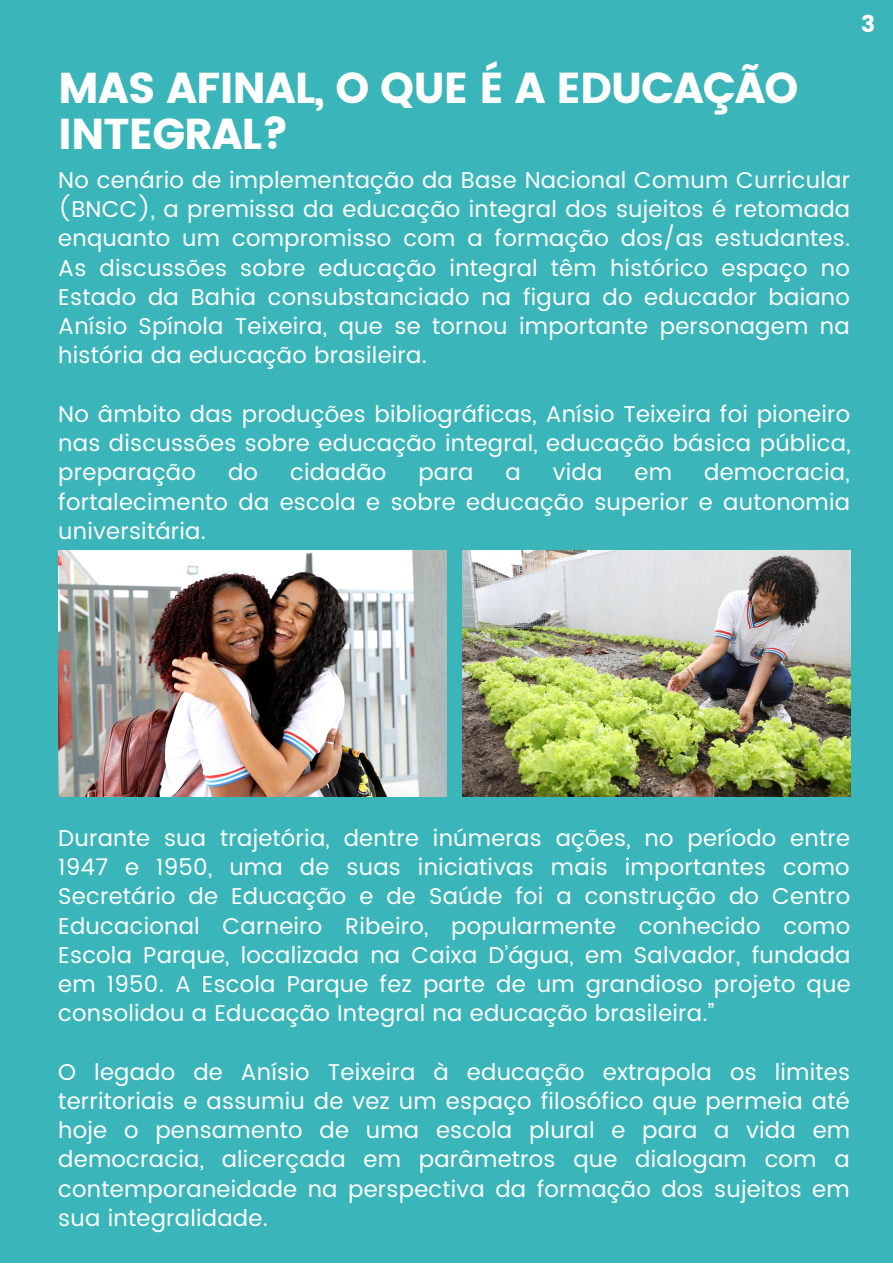
<style>
.page{position:relative;width:893px;height:1264px;background:#fff}
.page>*{position:absolute;margin:0;border:0;box-sizing:border-box;transform-origin:0 0}
.t1{font:43.2px/46px "Poppins";letter-spacing:-.025em;color:#fff}
.t2{font:23.25px "Poppins";color:#fff}
.t3{font:22.8px/29.2px "Poppins";letter-spacing:.01em;color:#fff;text-align:justify}
</style>
<div class="page">
<div style="left:0;top:0;width:892px;height:1262px;background:#3ab5ba"></div>
<img style="left:58px;top:551px;width:388px;height:245px">
<img style="left:463px;top:551px;width:387px;height:245px">
<p class="t2" style="left:861px;top:10px;width:16px">3</p>
<h1 class="t1" style="left:58px;top:65px;width:741px">MAS AFINAL, O QUE É A EDUCAÇÃO<br>INTEGRAL?</h1>
<p class="t3" style="left:58px;top:165px;width:793px">No cenário de implementação da Base Nacional Comum Curricular (BNCC), a premissa da educação integral dos sujeitos é retomada enquanto um compromisso com a formação dos/as estudantes.<br>As discussões sobre educação integral têm histórico espaço no Estado da Bahia consubstanciado na figura do educador baiano Anísio Spínola Teixeira, que se tornou importante personagem na história da educação brasileira.</p>
<p class="t3" style="left:58px;top:399px;width:793px">No âmbito das produções bibliográficas, Anísio Teixeira foi pioneiro nas discussões sobre educação integral, educação básica pública, preparação</p>
<p class="t3" style="left:58px;top:458px;width:793px;text-indent:645px">democracia, fortalecimento da escola e sobre educação superior e autonomia universitária.</p>
<p class="t3" style="left:228px;top:458px;width:31px">do</p>
<p class="t3" style="left:290px;top:458px;width:98px">cidadão</p>
<p class="t3" style="left:418px;top:458px;width:57px">para</p>
<p class="t3" style="left:505px;top:458px;width:17px">a</p>
<p class="t3" style="left:553px;top:458px;width:51px">vida</p>
<p class="t3" style="left:634px;top:458px;width:39px">em</p>
<p class="t3" style="left:58px;top:823px;width:793px">Durante sua trajetória, dentre inúmeras ações, no período entre 1947 e 1950, uma de suas iniciativas mais importantes como Secretário de Educação e de Saúde foi a construção do Centro Educacional Carneiro Ribeiro, popularmente conhecido como Escola Parque, localizada na Caixa D’água, em Salvador, fundada em 1950. A Escola Parque fez parte de um grandioso projeto que consolidou a Educação Integral na educação brasileira.”</p>
<p class="t3" style="left:58px;top:1057px;width:793px">O legado de Anísio Teixeira à educação extrapola os limites territoriais e assumiu de vez um espaço filosófico que permeia até hoje o pensamento de uma escola plural e para a vida em democracia, alicerçada em parâmetros que dialogam com a contemporaneidade na perspectiva da formação dos sujeitos em sua integralidade.</p>
</div>
